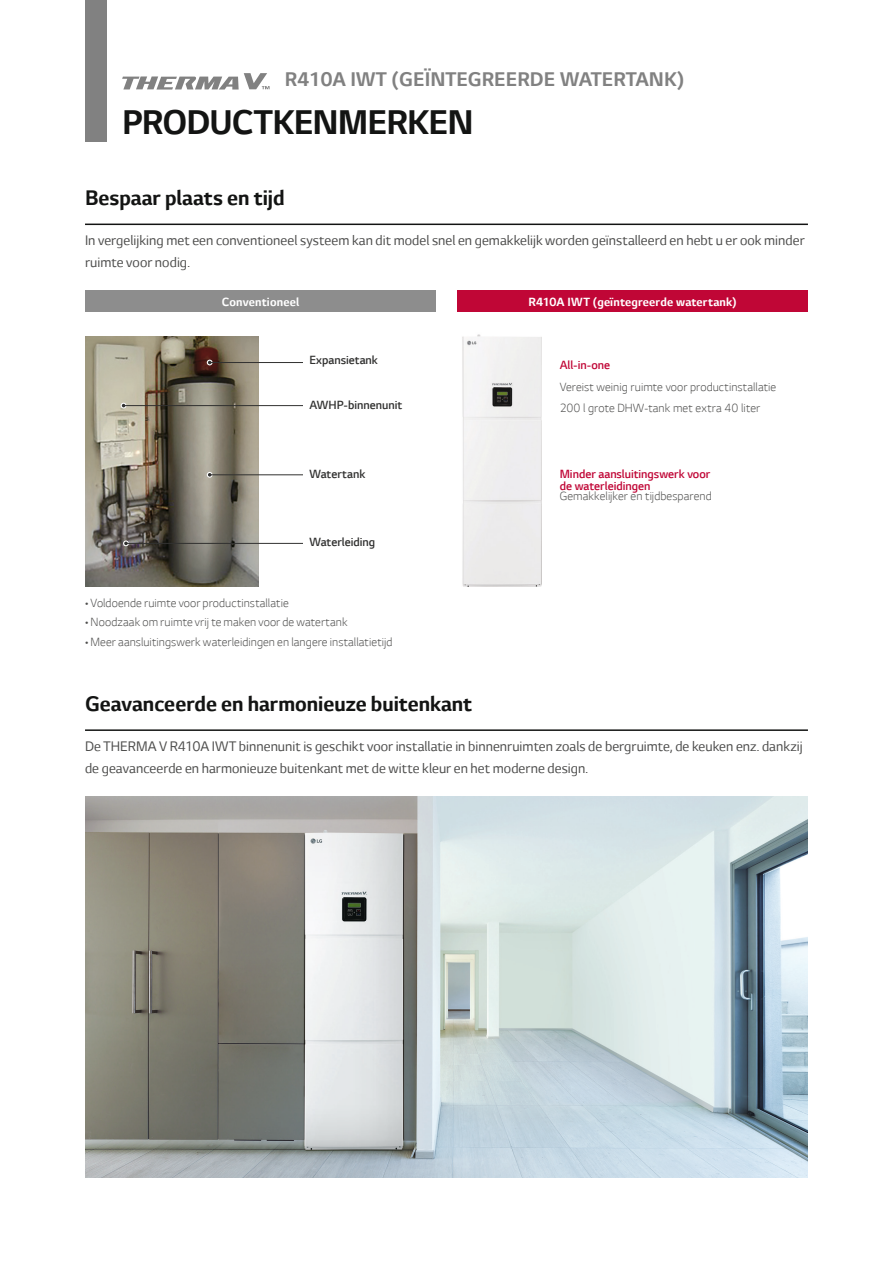
<style>
.page{position:relative;width:893px;height:1263px;background:#fff}
.page>*{position:absolute;margin:0;border:0;box-sizing:border-box;transform-origin:0 0}
.t1{font:700 39px "LG Smart";letter-spacing:-.025em;color:#131413}
.t2{font:700 24px "LG Smart";color:#131413}
.t3{font:700 22.5px "LG Smart";color:#818181}
.t4{font:15.75px/22.5px "LG Smart";color:#4d4d4c}
.t5{font:300 13.5px/21px "LG Smart";letter-spacing:.005em;color:#4d4d4c}
.t6{font:300 13.5px/12px "LG Smart";color:#c00636}
.t7{font:300 13.5px "LG Smart";color:#313130}
.t8{font:700 13.5px "LG Smart";letter-spacing:.01em;color:#fff}
</style>
<div class="page">
<div style="left:85px;top:0;width:21px;height:142px;background:#818181"></div>
<svg style="left:122px;top:73px;width:148px;height:17px"></svg>
<hr style="left:85px;top:224px;width:723px;height:1px;background:#131413">
<div style="left:85px;top:290px;width:351px;height:21px;background:#8d8d8d"></div>
<div style="left:457px;top:290px;width:351px;height:21px;background:#c00636"></div>
<img style="left:85px;top:337px;width:174px;height:250px">
<img style="left:462px;top:334px;width:80px;height:253px">
<hr style="left:85px;top:729px;width:723px;height:2px;background:#131413">
<img style="left:85px;top:796px;width:723px;height:382px">
<hr style="left:210px;top:474px;width:93px;height:1px;background:#313130">
<svg style="left:207px;top:472px;width:6px;height:6px"></svg>
<hr style="left:210px;top:362px;width:93px;height:1px;background:#313130">
<svg style="left:207px;top:360px;width:6px;height:5px"></svg>
<hr style="left:124px;top:405px;width:179px;height:1px;background:#313130">
<svg style="left:121px;top:403px;width:5px;height:5px"></svg>
<hr style="left:126px;top:543px;width:177px;height:1px;background:#313130">
<svg style="left:123px;top:540px;width:6px;height:6px"></svg>
<h3 class="t3" style="left:285px;top:66px;width:401px">R410A IWT (GEÏNTEGREERDE WATERTANK)</h3>
<h1 class="t1" style="left:122px;top:101px;width:353px">PRODUCTKENMERKEN</h1>
<h2 class="t2" style="left:85px;top:185px;width:201px">Bespaar plaats en tijd</h2>
<p class="t4" style="left:85px;top:229px;width:721px">In vergelijking met een conventioneel systeem kan dit model snel en gemakkelijk worden geïnstalleerd en hebt u er ook minder ruimte voor nodig.</p>
<p class="t8" style="left:222px;top:295px;width:79px">Conventioneel</p>
<p class="t8" style="left:528px;top:295px;width:210px">R410A IWT (geïntegreerde watertank)</p>
<p class="t7" style="left:309px;top:353px;width:70px">Expansietank</p>
<p class="t7" style="left:309px;top:397px;width:94px">AWHP-binnenunit</p>
<p class="t7" style="left:309px;top:466px;width:57px">Watertank</p>
<p class="t7" style="left:309px;top:535px;width:67px">Waterleiding</p>
<p class="t5" style="left:85px;top:592px;width:205px">• Voldoende ruimte voor productinstallatie</p>
<p class="t5" style="left:85px;top:612px;width:264px">• Noodzaak om ruimte vrij te maken voor de watertank</p>
<p class="t5" style="left:85px;top:631px;width:309px">• Meer aansluitingswerk waterleidingen en langere installatietijd</p>
<p class="t6" style="left:560px;top:359px;width:52px">All-in-one</p>
<p class="t5" style="left:560px;top:376px;width:218px">Vereist weinig ruimte voor productinstallatie<br>200 l grote DHW-tank met extra 40 liter</p>
<p class="t6" style="left:560px;top:468px;width:152px">Minder aansluitingswerk voor de waterleidingen</p>
<p class="t5" style="left:560px;top:485px;width:154px">Gemakkelijker en tijdbesparend</p>
<h2 class="t2" style="left:85px;top:690px;width:389px">Geavanceerde en harmonieuze buitenkant</h2>
<p class="t4" style="left:85px;top:735px;width:719px">De THERMA V R410A IWT binnenunit is geschikt voor installatie in binnenruimten zoals de bergruimte, de keuken enz. dankzij de geavanceerde en harmonieuze buitenkant met de witte kleur en het moderne design.</p>
</div>
